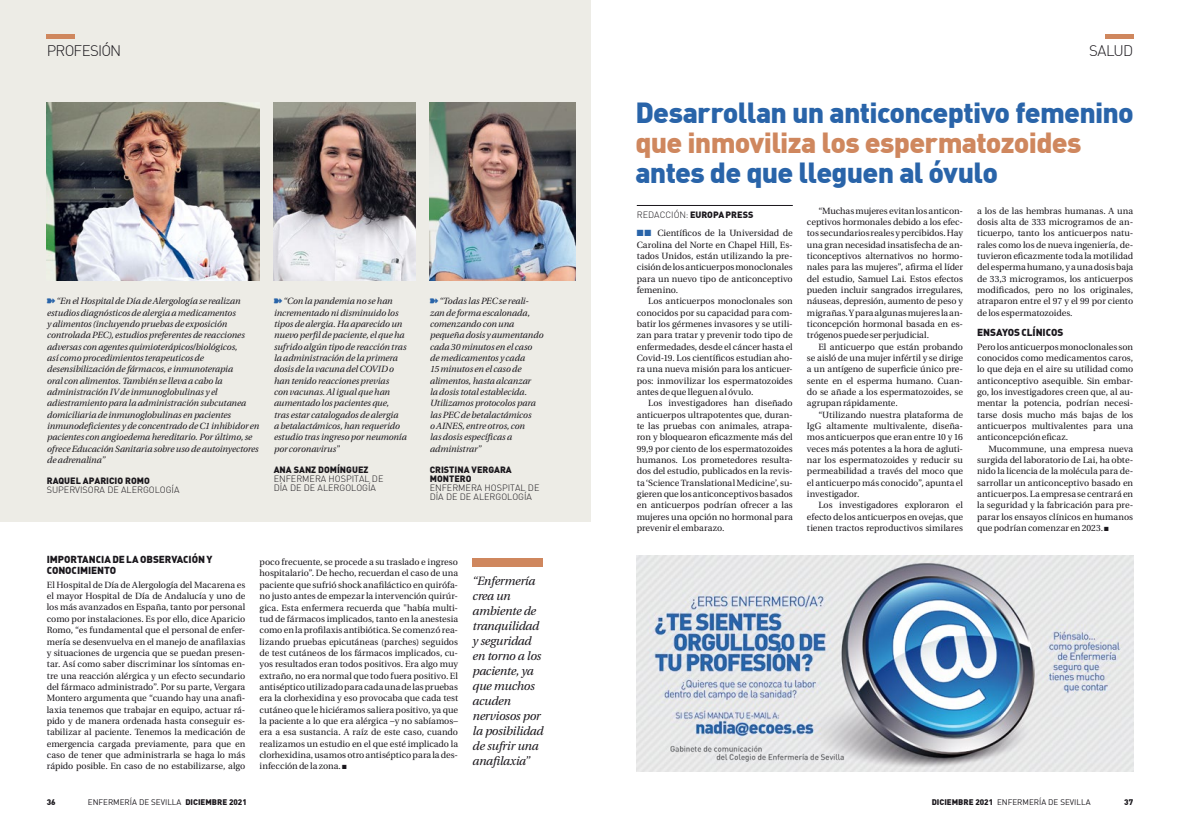
<style>
.page{position:relative;width:1180px;height:828px;background:#fff}
.page>*{position:absolute;margin:0;border:0;box-sizing:border-box;transform-origin:0 0}
.t1{font:900 28.5px "DIN";letter-spacing:-.025em;color:#2964a9}
.t2{font:900 28.5px "DIN";letter-spacing:-.025em;color:#cf875e}
.t3{font:300 15px "DIN";letter-spacing:-.05em;color:#1a171c}
.t4{font:italic 12px/15px "Utopia";letter-spacing:-.02em;color:#1a171c}
.t5{font:900 10px/11.3px "DIN Alternate";letter-spacing:-.01em;color:#1a171c}
.t6{font:9px/11.3px "Utopia";letter-spacing:-.005em;color:#1a171c;text-align:justify}
.t7{font:italic 9px/11.3px "Utopia";letter-spacing:-.005em;color:#1a171c}
.t8{font:300 9px/9px "DIN";color:#1a171c}
.t9{font:900 9px/9px "DIN";color:#1a171c}
.t10{font:8px "DIN";color:#1a171c}
.t11{font:900 8px "DIN";color:#1a171c}
.s1{font-weight:300}
.s2{color:#2964a9}
.s3{font-weight:900}
</style>
<div class="page">
<div style="left:0;top:0;width:590px;height:522px;background:#edece6"></div>
<img style="left:429px;top:102px;width:146px;height:179px">
<img style="left:274px;top:102px;width:141px;height:179px">
<img style="left:47px;top:102px;width:212px;height:179px">
<div style="left:472px;top:558px;width:71px;height:9px;background:#cf875e"></div>
<hr style="left:636px;top:205px;width:156px;height:1px;background:#1a171c">
<img style="left:636px;top:556px;width:496px;height:215px">
<hr style="left:1104px;top:34px;width:28px;height:4px;background:#cf875e">
<hr style="left:47px;top:34px;width:28px;height:4px;background:#cf875e">
<h2 class="t3" style="left:47px;top:42px;width:76px">PROFESIÓN</h2>
<h2 class="t3" style="left:1088px;top:42px;width:46px">SALUD</h2>
<p class="t7" style="left:47px;top:296px;width:214px;text-indent:9px">“En el Hospital de Día de Alergología se realizan estudios diagnósticos de alergia a medicamentos<br>y alimentos (incluyendo pruebas de exposición controlada PEC), estudios preferentes de reacciones adversas con agentes quimioterápicos/biológicos,<br>así como procedimientos terapeuticos de desensibilización de fármacos, e inmunoterapia<br>oral con alimentos. También se lleva a cabo la administración IV de inmunoglobulinas y el adiestramiento para la administración subcutanea domiciliaria de inmunoglobulinas en pacientes inmunodeficientes y de concentrado de C1 inhibidor en pacientes con angioedema hereditario. Por último, se ofrece Educación Sanitaria sobre uso de autoinyectores de adrenalina”</p>
<p class="t9" style="left:47px;top:476px;width:105px">RAQUEL APARICIO ROMO</p>
<p class="t8" style="left:47px;top:485px;width:134px">SUPERVISORA DE ALERGOLOGÍA</p>
<p class="t7" style="left:274px;top:296px;width:134px;text-indent:9px">“Con la pandemia no se han incrementado ni disminuido los tipos de alergia. Ha aparecido un nuevo perfil de paciente, el que ha sufrido algún tipo de reacción tras la administración de la primera dosis de la vacuna del COVID o han tenido reacciones previas<br>con vacunas. Al igual que han aumentado los pacientes que,<br>tras estar catalogados de alergia<br>a betalactámicos, han requerido estudio tras ingreso por neumonía por coronavirus”</p>
<p class="t9" style="left:274px;top:464px;width:96px">ANA SANZ DOMÍNGUEZ</p>
<p class="t8" style="left:274px;top:474px;width:111px">ENFERMERA HOSPITAL DE<br>DÍA DE DE ALERGOLOGÍA</p>
<p class="t7" style="left:429px;top:296px;width:115px;text-indent:9px">“Todas las PEC se reali&shy;zan de forma escalonada, comenzando con una pequeña dosis y aumentando cada 30 minutos en el caso de medicamentos y cada<br>15 minutos en el caso de alimentos, hasta alcanzar<br>la dosis total establecida.<br>Utilizamos protocolos para las PEC de betalactámicos<br>o AINES, entre otros, con<br>las dosis específicas a administrar”</p>
<p class="t9" style="left:429px;top:464px;width:84px">CRISTINA VERGARA<br>MONTERO</p>
<p class="t8" style="left:429px;top:483px;width:111px">ENFERMERA HOSPITAL DE<br>DÍA DE DE ALERGOLOGÍA</p>
<p class="t5" style="left:47px;top:553px;width:167px">IMPORTANCIA DE LA OBSERVACIÓN Y<br>CONOCIMIENTO</p>
<p class="t6" style="left:47px;top:579px;width:200px">El Hospital de Día de Alergología del Macarena es el mayor Hospital de Día de Andalucía y uno de los más avanzados en España, tanto por personal como por instalaciones. Es por ello, dice Aparicio Romo, “es fundamental que el personal de enfer&shy;mería se desenvuelva en el manejo de anafilaxias y situaciones de urgencia que se puedan presen&shy;tar. Así como saber discriminar los síntomas en&shy;tre una reacción alérgica y un efecto secundario del fármaco administrado”. Por su parte, Vergara Montero argumenta que “cuando hay una anafi&shy;laxia tenemos que trabajar en equipo, actuar rá&shy;pido y de manera ordenada hasta conseguir es&shy;tabilizar al paciente. Tenemos la medicación de emergencia cargada previamente, para que en caso de tener que administrarla se haga lo más rápido posible. En caso de no estabilizarse, algo</p>
<p class="t6" style="left:259px;top:556px;width:200px">poco frecuente, se procede a su traslado e ingreso hospitalario”. De hecho, recuerdan el caso de una paciente que sufrió shock anafiláctico en quirófa&shy;no justo antes de empezar la intervención quirúr&shy;gica. Esta enfermera recuerda que "había multi&shy;tud de fármacos implicados, tanto en la anestesia como en la profilaxis antibiótica. Se comenzó rea&shy;lizando pruebas epicutáneas (parches) seguidos de test cutáneos de los fármacos implicados, cu&shy;yos resultados eran todos positivos. Era algo muy extraño, no era normal que todo fuera positivo. El antiséptico utilizado para cada una de las pruebas era la clorhexidina y eso provocaba que cada test cutáneo que le hiciéramos saliera positivo, ya que la paciente a lo que era alérgica –y no sabíamos– era a esa sustancia. A raíz de este caso, cuando realizamos un estudio en el que esté implicado la clorhexidina, usamos otro antiséptico para la des&shy;infección de la zona. ■</p>
<h3 class="t4" style="left:472px;top:574px;width:72px">“Enfermería crea un ambiente de tranquilidad y seguridad en torno a los paciente, ya que muchos acuden nerviosos por la posibilidad de sufrir una anafilaxia”</h3>
<h1 class="t1" style="left:635px;top:93px;width:500px">Desarrollan un anticonceptivo femenino</h1>
<h1 class="t2" style="left:635px;top:123px;width:447px">que inmoviliza los espermatozoides</h1>
<h1 class="t1" style="left:635px;top:153px;width:364px">antes de que lleguen al óvulo</h1>
<p class="t9" style="left:636px;top:209px;width:118px"><span class="s1">REDACCIÓN:</span> EUROPA PRESS</p>
<p class="t6" style="left:636px;top:228px;width:157px"><span class="s2">■■</span> Científicos de la Universidad de Carolina del Norte en Chapel Hill, Es&shy;tados Unidos, están utilizando la pre&shy;cisión de los anticuerpos monoclonales para un nuevo tipo de anticonceptivo femenino.</p>
<p class="t6" style="left:636px;top:296px;width:157px;text-indent:11px">Los anticuerpos monoclonales son conocidos por su capacidad para com&shy;batir los gérmenes invasores y se utili&shy;zan para tratar y prevenir todo tipo de enfermedades, desde el cáncer hasta el Covid-19. Los científicos estudian aho&shy;ra una nueva misión para los anticuer&shy;pos: inmovilizar los espermatozoides antes de que lleguen al óvulo.</p>
<p class="t6" style="left:636px;top:398px;width:157px;text-indent:11px">Los investigadores han diseñado anticuerpos ultrapotentes que, duran&shy;te las pruebas con animales, atrapa&shy;ron y bloquearon eficazmente más del 99,9 por ciento de los espermatozoides humanos. Los prometedores resulta&shy;dos del estudio, publicados en la revis&shy;ta ‘Science Translational Medicine’, su&shy;gieren que los anticonceptivos basados en anticuerpos podrían ofrecer a las mujeres una opción no hormonal para prevenir el embarazo.</p>
<p class="t6" style="left:806px;top:205px;width:157px;text-indent:11px">“Muchas mujeres evitan los anticon&shy;ceptivos hormonales debido a los efec&shy;tos secundarios reales y percibidos. Hay una gran necesidad insatisfecha de an&shy;ticonceptivos alternativos no hormo&shy;nales para las mujeres”, afirma el líder del estudio, Samuel Lai. Estos efectos pueden incluir sangrados irregulares, náuseas, depresión, aumento de peso y migrañas. Y para algunas mujeres la an&shy;ticoncepción hormonal basada en es&shy;trógenos puede ser perjudicial.</p>
<p class="t6" style="left:806px;top:341px;width:157px;text-indent:11px">El anticuerpo que están probando se aisló de una mujer infértil y se dirige a un antígeno de superficie único pre&shy;sente en el esperma humano. Cuan&shy;do se añade a los espermatozoides, se agrupan rápidamente.</p>
<p class="t6" style="left:806px;top:409px;width:157px;text-indent:11px">“Utilizando nuestra plataforma de IgG altamente multivalente, diseña&shy;mos anticuerpos que eran entre 10 y 16 veces más potentes a la hora de agluti&shy;nar los espermatozoides y reducir su permeabilidad a través del moco que el anticuerpo más conocido”, apunta el investigador.</p>
<p class="t6" style="left:806px;top:500px;width:157px;text-indent:11px">Los investigadores exploraron el efecto de los anticuerpos en ovejas, que tienen tractos reproductivos similares</p>
<p class="t6" style="left:977px;top:205px;width:157px">a los de las hembras humanas. A una dosis alta de 333 microgramos de an&shy;ticuerpo, tanto los anticuerpos natu&shy;rales como los de nueva ingeniería, de&shy;tuvieron eficazmente toda la motilidad del esperma humano, y a una dosis baja de 33,3 microgramos, los anticuerpos modificados, pero no los originales, atraparon entre el 97 y el 99 por ciento de los espermatozoides.</p>
<p class="t5" style="left:977px;top:326px;width:88px">ENSAYOS CLÍNICOS</p>
<p class="t6" style="left:977px;top:341px;width:157px">Pero los anticuerpos monoclonales son conocidos como medicamentos caros, lo que deja en el aire su utilidad como anticonceptivo asequible. Sin embar&shy;go, los investigadores creen que, al au&shy;mentar la potencia, podrían necesi&shy;tarse dosis mucho más bajas de los anticuerpos multivalentes para una anticoncepción eficaz.</p>
<p class="t6" style="left:977px;top:443px;width:157px;text-indent:11px">Mucommune, una empresa nueva surgida del laboratorio de Lai, ha obte&shy;nido la licencia de la molécula para de&shy;sarrollar un anticonceptivo basado en anticuerpos. La empresa se centrará en la seguridad y la fabricación para pre&shy;parar los ensayos clínicos en humanos que podrían comenzar en 2023. ■</p>
<p class="t11" style="left:47px;top:797px;width:10px">36</p>
<p class="t10" style="left:88px;top:797px;width:160px">ENFERMERÍA DE SEVILLA <span class="s3">DICIEMBRE 2021</span></p>
<p class="t10" style="left:931px;top:797px;width:160px"><span class="s3">DICIEMBRE 2021</span> ENFERMERÍA DE SEVILLA</p>
<p class="t11" style="left:1124px;top:797px;width:10px">37</p>
</div>
